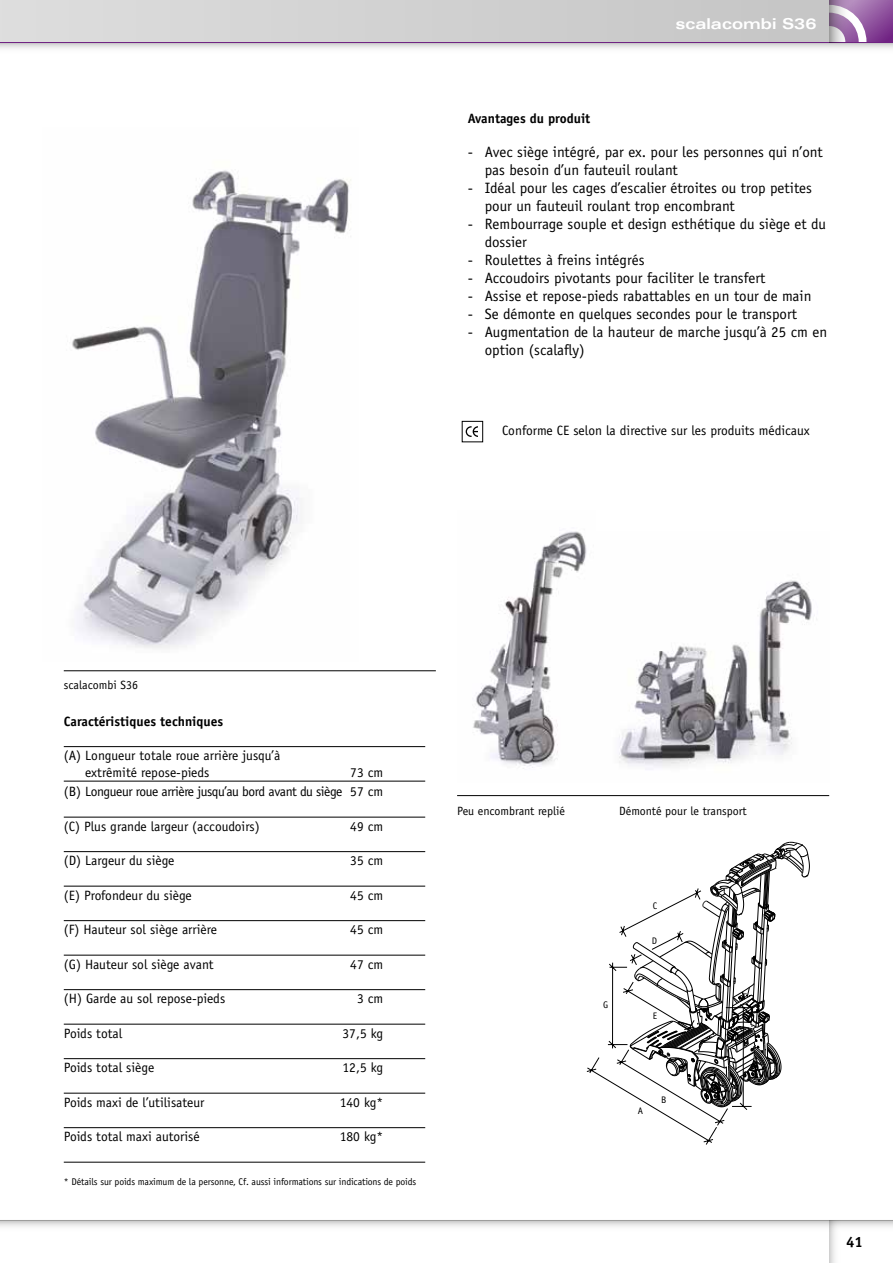
<style>
.page{position:relative;width:893px;height:1263px;background:#fff}
.page>*{position:absolute;margin:0;border:0;box-sizing:border-box;transform-origin:0 0}
.t1{font:15px/18px "Officina Sans";color:#000}
.t2{font:700 expanded 15px "Univers";color:#fff}
.t3{font:700 15px "Officina Sans";color:#000}
.t4{font:13.5px/16.5px "Officina Sans";color:#000}
.t5{font:13.5px/19.5px "Officina Sans";letter-spacing:-.03em;color:#000;text-align:right}
.t6{font:700 13.5px "Officina Sans";color:#000}
.t7{font:12px "Officina Sans";color:#000}
.t8{font:9.75px "Officina Sans";letter-spacing:-.01em;color:#000}
.t9{font:9.6px "Officina Sans";color:#000}
.t10{font:9.45px "Officina Sans";color:#000}
</style>
<div class="page">
<svg style="left:855px;top:0;width:38px;height:42px"></svg>
<svg style="left:0;top:1221px;width:893px;height:6px"></svg>
<hr style="left:0;top:1220px;width:893px;height:1px;background:#9d9d9c">
<svg style="left:829px;top:1220px;width:13px;height:43px"></svg>
<svg style="left:855px;top:5px;width:11px;height:37px"></svg>
<div style="left:0;top:0;width:829px;height:43px;background:#d1d1d1"></div>
<svg style="left:0;top:43px;width:893px;height:6px"></svg>
<hr style="left:0;top:42px;width:893px;height:1px;background:#702283">
<svg style="left:829px;top:0;width:26px;height:43px"></svg>
<img style="left:72px;top:170px;width:279px;height:479px">
<hr style="left:64px;top:670px;width:372px;height:1px;background:#000">
<hr style="left:457px;top:795px;width:372px;height:1px;background:#000">
<img style="left:619px;top:580px;width:193px;height:187px">
<svg style="left:587px;top:842px;width:223px;height:303px"></svg>
<hr style="left:743px;top:1008px;width:1px;height:99px;background:#000">
<div style="left:462px;top:421px;width:21px;height:21px;border:1px solid #000"></div>
<svg style="left:465px;top:426px;width:13px;height:11px"></svg>
<img style="left:473px;top:531px;width:114px;height:238px">
<hr style="left:64px;top:746px;width:361px;height:1px;background:#000">
<hr style="left:64px;top:781px;width:361px;height:1px;background:#000">
<hr style="left:64px;top:817px;width:361px;height:1px;background:#000">
<hr style="left:64px;top:851px;width:361px;height:1px;background:#000">
<hr style="left:64px;top:886px;width:361px;height:1px;background:#000">
<hr style="left:64px;top:920px;width:361px;height:1px;background:#000">
<hr style="left:64px;top:955px;width:361px;height:1px;background:#000">
<hr style="left:64px;top:989px;width:361px;height:1px;background:#000">
<hr style="left:64px;top:1024px;width:361px;height:1px;background:#000">
<hr style="left:64px;top:1058px;width:361px;height:1px;background:#000">
<hr style="left:64px;top:1093px;width:361px;height:1px;background:#000">
<hr style="left:64px;top:1127px;width:361px;height:1px;background:#000">
<hr style="left:64px;top:1162px;width:361px;height:1px;background:#000">
<p class="t2" style="left:675px;top:15px;width:143px">scalacombi S36</p>
<p class="t6" style="left:468px;top:110px;width:124px">Avantages du produit</p>
<p class="t1" style="left:485px;top:143px;width:339px;text-indent:-17px">- Avec siège intégré, par ex. pour les personnes qui n’ont pas besoin d’un fauteuil roulant</p>
<p class="t1" style="left:485px;top:179px;width:329px;text-indent:-17px">- Idéal pour les cages d’escalier étroites ou trop petites pour un fauteuil roulant trop encombrant</p>
<p class="t1" style="left:485px;top:215px;width:343px;text-indent:-17px">- Rembourrage souple et design esthétique du siège et du dossier</p>
<p class="t1" style="left:468px;top:251px;width:178px">- Roulettes à freins intégrés</p>
<p class="t1" style="left:468px;top:269px;width:299px">- Accoudoirs pivotants pour faciliter le transfert</p>
<p class="t1" style="left:468px;top:287px;width:345px">- Assise et repose-pieds rabattables en un tour de main</p>
<p class="t1" style="left:468px;top:305px;width:331px">- Se démonte en quelques secondes pour le transport</p>
<p class="t1" style="left:485px;top:323px;width:344px;text-indent:-17px">- Augmentation de la hauteur de marche jusqu’à 25 cm en option (scalafly)</p>
<p class="t4" style="left:502px;top:423px;width:309px">Conforme CE selon la directive sur les produits médicaux</p>
<p class="t7" style="left:64px;top:678px;width:76px">scalacombi S36</p>
<p class="t6" style="left:64px;top:713px;width:161px">Caractéristiques techniques</p>
<p class="t4" style="left:85px;top:747px;width:197px;text-indent:-21px">(A) Longueur totale roue arrière jusqu’à extrêmité repose-pieds</p>
<p class="t5" style="left:64px;top:762px;width:321px">73 cm<br>(B) Longueur roue arrière jusqu’au bord avant du siège 57 cm</p>
<p class="t4" style="left:64px;top:818px;width:198px">(C) Plus grande largeur (accoudoirs)</p>
<p class="t4" style="left:350px;top:818px;width:34px">49 cm</p>
<p class="t4" style="left:64px;top:852px;width:112px">(D) Largeur du siège</p>
<p class="t4" style="left:350px;top:852px;width:34px">35 cm</p>
<p class="t4" style="left:64px;top:887px;width:130px">(E) Profondeur du siège</p>
<p class="t4" style="left:350px;top:887px;width:34px">45 cm</p>
<p class="t4" style="left:64px;top:921px;width:155px">(F) Hauteur sol siège arrière</p>
<p class="t4" style="left:350px;top:921px;width:34px">45 cm</p>
<p class="t4" style="left:64px;top:956px;width:151px">(G) Hauteur sol siège avant</p>
<p class="t4" style="left:350px;top:956px;width:34px">47 cm</p>
<p class="t4" style="left:64px;top:990px;width:163px">(H) Garde au sol repose-pieds</p>
<p class="t4" style="left:357px;top:990px;width:28px">3 cm</p>
<p class="t4" style="left:64px;top:1025px;width:60px">Poids total</p>
<p class="t4" style="left:343px;top:1025px;width:42px">37,5 kg</p>
<p class="t4" style="left:64px;top:1059px;width:92px">Poids total siège</p>
<p class="t4" style="left:343px;top:1059px;width:42px">12,5 kg</p>
<p class="t4" style="left:64px;top:1094px;width:142px">Poids maxi de l’utilisateur</p>
<p class="t4" style="left:340px;top:1094px;width:45px">140 kg*</p>
<p class="t4" style="left:64px;top:1128px;width:138px">Poids total maxi autorisé</p>
<p class="t4" style="left:340px;top:1128px;width:45px">180 kg*</p>
<p class="t8" style="left:64px;top:1176px;width:354px">* Détails sur poids maximum de la personne, Cf. aussi informations sur indications de poids</p>
<p class="t7" style="left:457px;top:803px;width:110px">Peu encombrant replié</p>
<p class="t7" style="left:619px;top:803px;width:129px">Démonté pour le transport</p>
<p class="t9" style="left:603px;top:999px;width:7px">G</p>
<p class="t9" style="left:653px;top:900px;width:6px">C</p>
<p class="t9" style="left:652px;top:935px;width:7px">D</p>
<p class="t10" style="left:653px;top:1010px;width:6px">E</p>
<p class="t9" style="left:638px;top:1105px;width:7px">A</p>
<p class="t9" style="left:661px;top:1094px;width:7px">B</p>
<p class="t9" style="left:743px;top:991px;width:6px">F</p>
<p class="t3" style="left:846px;top:1233px;width:18px">41</p>
</div>
